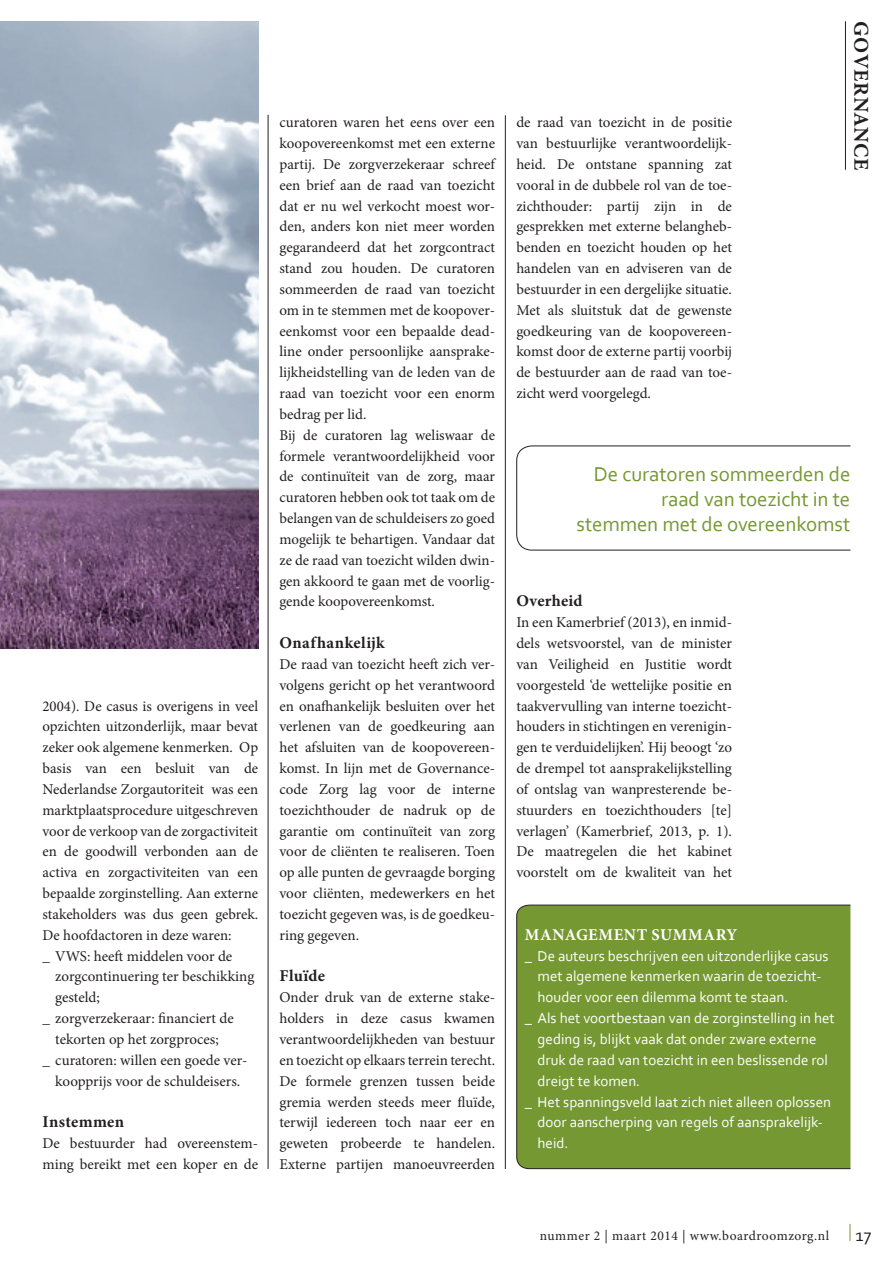
<style>
.page{position:relative;width:893px;height:1263px;background:#fff}
.page>*{position:absolute;margin:0;border:0;box-sizing:border-box;transform-origin:0 0}
._06_streamer{font:21px/25.2px "Corbel";letter-spacing:-.005em;color:#759832;text-align:right}
._18_rubriek{font:700 21px "Minion Pro";letter-spacing:.03em;color:#231f20}
.t1{font:18px "Corbel";color:#231f20}
._05_tussenkop{font:700 16.5px "Minion Pro";letter-spacing:.015em;color:#231f20}
._07_kaderkop{font:700 16.5px "Minion Pro";letter-spacing:.04em;color:#fff}
._04_body{font:700 16.5px "Minion Pro";letter-spacing:.02em;color:#231f20}
._04_body-2{font:15px/20.9px "Minion Pro";color:#231f20;text-align:justify}
._04_body_initiaal{font:15px/20.9px "Minion Pro";letter-spacing:-.005em;color:#231f20;text-align:justify}
._08_kadertekst_opsom{font:15px/20.9px "Corbel";color:#fff}
._04_body_opsomming{font:15px/20.9px "Minion Pro";color:#231f20;text-align:center}
._13_noot_editie{font:13.5px "Minion Pro";letter-spacing:.04em;color:#231f20}
</style>
<div class="page">
<svg style="left:850px;top:1224px;width:1px;height:17px"></svg>
<svg style="left:516px;top:445px;width:335px;height:106px"></svg>
<div style="left:516px;top:904px;width:335px;height:265px;background:#759832"></div>
<hr style="left:268px;top:115px;width:1px;height:1054px;background:#231f20">
<hr style="left:505px;top:115px;width:1px;height:1054px;background:#231f20">
<hr style="left:845px;top:21px;width:1px;height:149px;background:#231f20">
<img style="left:0;top:21px;width:258px;height:627px">
<p class="_04_body_initiaal" style="left:43px;top:695px;width:217px">2004). De casus is overigens in veel opzichten uitzonderlijk, maar bevat zeker ook algemene kenmerken. Op basis van een besluit van de Nederlandse Zorgautoriteit was een marktplaatsprocedure uitgeschreven voor de verkoop van de zorgactiviteit en de goodwill verbonden aan de activa en zorgactiviteiten van een bepaalde zorginstelling. Aan externe stakeholders was dus geen gebrek.<br>De hoofdactoren in deze waren:</p>
<p class="_04_body_opsomming" style="left:55px;top:945px;width:201px;text-align:left;text-indent:-13px">_ VWS: heeft middelen voor de zorgcontinuering ter beschikking gesteld;</p>
<p class="_04_body_opsomming" style="left:43px;top:1008px;width:193px">_ zorgverzekeraar: financiert de tekorten op het zorgproces;</p>
<p class="_04_body_opsomming" style="left:43px;top:1050px;width:206px">_ curatoren: willen een goede ver&shy;koopprijs voor de schuldeisers.</p>
<p class="_05_tussenkop" style="left:43px;top:1110px;width:83px">Instemmen</p>
<p class="_04_body-2" style="left:43px;top:1133px;width:217px">De bestuurder had overeenstem&shy;ming bereikt met een koper en de</p>
<p class="_04_body-2" style="left:279px;top:112px;width:217px">curatoren waren het eens over een koopovereenkomst met een externe partij. De zorgverzekeraar schreef een brief aan de raad van toezicht dat er nu wel verkocht moest wor&shy;den, anders kon niet meer worden gegarandeerd dat het zorgcontract stand zou houden. De curatoren sommeerden de raad van toezicht om in te stemmen met de koopover&shy;eenkomst voor een bepaalde dead&shy;line onder persoonlijke aansprake&shy;lijkheidstelling van de leden van de raad van toezicht voor een enorm bedrag per lid.</p>
<p class="_04_body-2" style="left:279px;top:425px;width:217px">Bij de curatoren lag weliswaar de formele verantwoordelijkheid voor de continuïteit van de zorg, maar curatoren hebben ook tot taak om de belangen van de schuldeisers zo goed mogelijk te behartigen. Vandaar dat ze de raad van toezicht wilden dwin&shy;gen akkoord te gaan met de voorlig&shy;gende koopovereenkomst.</p>
<p class="_04_body" style="left:279px;top:631px;width:107px">Onafhankelijk</p>
<p class="_04_body-2" style="left:279px;top:654px;width:217px">De raad van toezicht heeft zich ver&shy;volgens gericht op het verantwoord en onafhankelijk besluiten over het verlenen van de goedkeuring aan het afsluiten van de koopovereen&shy;komst. In lijn met de Governance&shy;code Zorg lag voor de interne toezichthouder de nadruk op de garantie om continuïteit van zorg voor de cliënten te realiseren. Toen op alle punten de gevraagde borging voor cliënten, medewerkers en het toezicht gegeven was, is de goedkeu&shy;ring gegeven.</p>
<p class="_05_tussenkop" style="left:279px;top:964px;width:47px">Fluïde</p>
<p class="_04_body-2" style="left:279px;top:987px;width:217px">Onder druk van de externe stake&shy;holders in deze casus kwamen verantwoordelijkheden van bestuur en toezicht op elkaars terrein terecht.<br>De formele grenzen tussen beide gremia werden steeds meer fluïde, terwijl iedereen toch naar eer en geweten probeerde te handelen.<br>Externe partijen manoeuvreerden</p>
<p class="_04_body-2" style="left:516px;top:112px;width:217px">de raad van toezicht in de positie van bestuurlijke verantwoordelijk&shy;heid. De ontstane spanning zat vooral in de dubbele rol van de toe&shy;zichthouder: partij zijn in de gesprekken met externe belangheb&shy;benden en toezicht houden op het handelen van en adviseren van de bestuurder in een dergelijke situatie.<br>Met als sluitstuk dat de gewenste goedkeuring van de koopovereen&shy;komst door de externe partij voorbij de bestuurder aan de raad van toe&shy;zicht werd voorgelegd.</p>
<p class="_18_rubriek" style="left:876px;top:21px;width:150px;rotate:90deg">governance</p>
<p class="_06_streamer" style="left:576px;top:460px;width:276px">De curatoren sommeerden de raad van toezicht in te stemmen met de overeenkomst</p>
<p class="_05_tussenkop" style="left:516px;top:589px;width:68px">Overheid</p>
<p class="_04_body-2" style="left:516px;top:612px;width:217px">In een Kamerbrief (2013), en inmid&shy;dels wetsvoorstel, van de minister van Veiligheid en Justitie wordt voorgesteld ‘de wettelijke positie en taakvervulling van interne toezicht&shy;houders in stichtingen en verenigin&shy;gen te verduidelijken’. Hij beoogt ‘zo de drempel tot aansprakelijkstelling of ontslag van wanpresterende be&shy;stuurders en toezichthouders [te] verlagen’ (Kamerbrief, 2013, p. 1).<br>De maatregelen die het kabinet voorstelt om de kwaliteit van het</p>
<p class="_07_kaderkop" style="left:525px;top:923px;width:214px">management summary</p>
<p class="_08_kadertekst_opsom" style="left:538px;top:945px;width:292px;text-indent:-13px">_ De auteurs beschrijven een uitzonderlijke casus met algemene kenmerken waarin de toezicht&shy;houder voor een dilemma komt te staan.</p>
<p class="_08_kadertekst_opsom" style="left:538px;top:1007px;width:299px;text-indent:-13px">_ Als het voortbestaan van de zorginstelling in het geding is, blijkt vaak dat onder zware externe druk de raad van toezicht in een beslissende rol dreigt te komen.</p>
<p class="_08_kadertekst_opsom" style="left:538px;top:1091px;width:295px;text-indent:-13px">_ Het spanningsveld laat zich niet alleen oplossen door aanscherping van regels of aansprakelijk&shy;heid.</p>
<p class="_13_noot_editie" style="left:540px;top:1227px;width:291px">nummer 2 | maart 2014 | www.boardroomzorg.nl</p>
<p class="t1" style="left:855px;top:1224px;width:18px">17</p>
</div>
